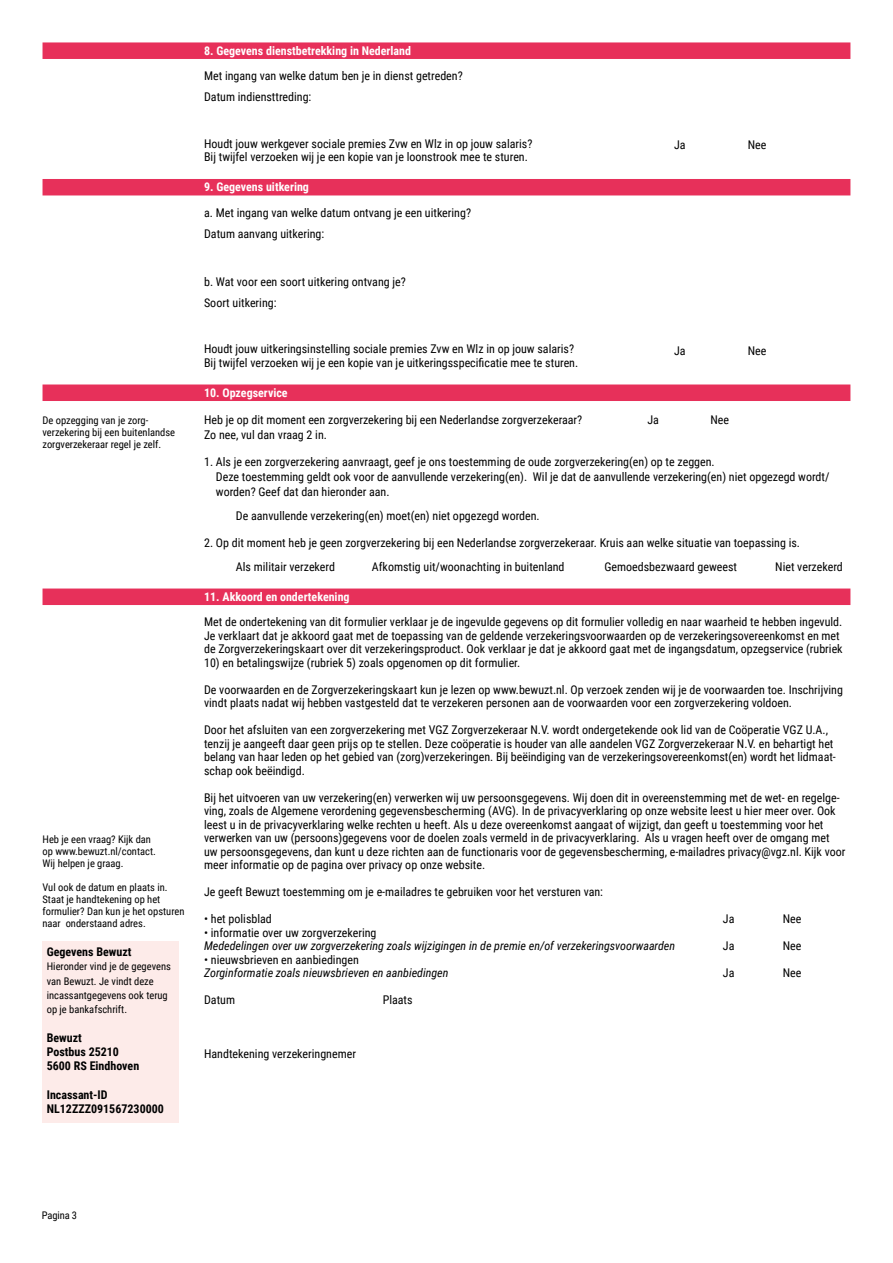
<style>
.page{position:relative;width:893px;height:1263px;background:#fff}
.page>*{position:absolute;margin:0;border:0;box-sizing:border-box;transform-origin:0 0}
.Plat_Lemon_Bewuzt{font:12px/13.5px "Roboto Condensed";color:#000}
.Plat_Lemon_Bewuzt-2{font:italic 12px/13.5px "Roboto Condensed";color:#000}
.balk_met_diap_tekst{font:700 12px "Roboto Condensed";color:#fff}
.Plat_bold_Lemon_Bewu{font:700 12px "Roboto Condensed";color:#000}
.Zijtekst_Lemon_Bewuz{font:10.5px/12px "Roboto Condensed";color:#000}
.s1{font-style:normal}
</style>
<div class="page">
<div style="left:43px;top:42px;width:807px;height:17px;background:#e7305a"></div>
<div style="left:43px;top:179px;width:807px;height:16px;background:#e7305a"></div>
<div style="left:43px;top:384px;width:807px;height:17px;background:#e7305a"></div>
<div style="left:43px;top:588px;width:807px;height:17px;background:#e7305a"></div>
<div style="left:43px;top:942px;width:136px;height:181px;background:#fdebe9"></div>
<p class="Zijtekst_Lemon_Bewuz" style="left:43px;top:414px;width:134px">De opzegging van je zorg&shy;verzekering bij een buitenlandse zorgverzekeraar regel je zelf.</p>
<p class="Zijtekst_Lemon_Bewuz" style="left:43px;top:832px;width:115px">Heb je een vraag? Kijk dan op www.bewuzt.nl/contact.<br>Wij helpen je graag.</p>
<p class="Zijtekst_Lemon_Bewuz" style="left:43px;top:880px;width:143px">Vul ook de datum en plaats in.<br>Staat je handtekening op het formulier? Dan kun je het opsturen naar onderstaand adres.</p>
<p class="Plat_bold_Lemon_Bewu" style="left:47px;top:943px;width:86px">Gegevens Bewuzt</p>
<p class="Zijtekst_Lemon_Bewuz" style="left:47px;top:960px;width:126px">Hieronder vind je de gegevens</p>
<p class="Zijtekst_Lemon_Bewuz" style="left:47px;top:974px;width:109px">van Bewuzt. Je vindt deze</p>
<p class="Zijtekst_Lemon_Bewuz" style="left:47px;top:989px;width:123px">incassantgegevens ook terug</p>
<p class="Zijtekst_Lemon_Bewuz" style="left:47px;top:1003px;width:82px">op je bankafschrift.</p>
<p class="Plat_bold_Lemon_Bewu" style="left:47px;top:1029px;width:37px">Bewuzt</p>
<p class="Plat_bold_Lemon_Bewu" style="left:47px;top:1043px;width:74px">Postbus 25210</p>
<p class="Plat_bold_Lemon_Bewu" style="left:47px;top:1057px;width:94px">5600 RS Eindhoven</p>
<p class="Plat_bold_Lemon_Bewu" style="left:47px;top:1086px;width:62px">Incassant-ID</p>
<p class="Plat_bold_Lemon_Bewu" style="left:47px;top:1100px;width:119px">NL12ZZZ091567230000</p>
<p class="balk_met_diap_tekst" style="left:204px;top:42px;width:208px">8. Gegevens dienstbetrekking in Nederland</p>
<p class="Plat_Lemon_Bewuzt" style="left:204px;top:69px;width:260px">Met ingang van welke datum ben je in dienst getreden?</p>
<p class="Plat_Lemon_Bewuzt" style="left:204px;top:90px;width:109px">Datum indiensttreding:</p>
<p class="Plat_Lemon_Bewuzt" style="left:204px;top:136px;width:330px">Houdt jouw werkgever sociale premies Zvw en Wlz in op jouw salaris?</p>
<p class="Plat_Lemon_Bewuzt" style="left:674px;top:138px;width:13px">Ja</p>
<p class="Plat_Lemon_Bewuzt" style="left:748px;top:138px;width:20px">Nee</p>
<p class="Plat_Lemon_Bewuzt" style="left:204px;top:150px;width:325px">Bij twijfel verzoeken wij je een kopie van je loonstrook mee te sturen.</p>
<p class="balk_met_diap_tekst" style="left:204px;top:179px;width:106px">9. Gegevens uitkering</p>
<p class="Plat_Lemon_Bewuzt" style="left:204px;top:205px;width:268px">a. Met ingang van welke datum ontvang je een uitkering?</p>
<p class="Plat_Lemon_Bewuzt" style="left:204px;top:226px;width:122px">Datum aanvang uitkering:</p>
<p class="Plat_Lemon_Bewuzt" style="left:204px;top:274px;width:203px">b. Wat voor een soort uitkering ontvang je?</p>
<p class="Plat_Lemon_Bewuzt" style="left:204px;top:295px;width:74px">Soort uitkering:</p>
<p class="Plat_Lemon_Bewuzt" style="left:204px;top:342px;width:371px">Houdt jouw uitkeringsinstelling sociale premies Zvw en Wlz in op jouw salaris?</p>
<p class="Plat_Lemon_Bewuzt" style="left:674px;top:343px;width:13px">Ja</p>
<p class="Plat_Lemon_Bewuzt" style="left:748px;top:343px;width:20px">Nee</p>
<p class="Plat_Lemon_Bewuzt" style="left:204px;top:355px;width:376px">Bij twijfel verzoeken wij je een kopie van je uitkeringsspecificatie mee te sturen.</p>
<p class="balk_met_diap_tekst" style="left:204px;top:384px;width:85px">10. Opzegservice</p>
<p class="Plat_Lemon_Bewuzt" style="left:204px;top:412px;width:380px">Heb je op dit moment een zorgverzekering bij een Nederlandse zorgverzekeraar?</p>
<p class="Plat_Lemon_Bewuzt" style="left:647px;top:412px;width:13px">Ja</p>
<p class="Plat_Lemon_Bewuzt" style="left:710px;top:412px;width:20px">Nee</p>
<p class="Plat_Lemon_Bewuzt" style="left:204px;top:427px;width:124px">Zo nee, vul dan vraag 2 in.</p>
<p class="Plat_Lemon_Bewuzt" style="left:216px;top:453px;width:615px;line-height:15px;text-indent:-12px">1. Als je een zorgverzekering aanvraagt, geef je ons toestemming de oude zorgverzekering(en) op te zeggen.<br>Deze toestemming geldt ook voor de aanvullende verzekering(en). Wil je dat de aanvullende verzekering(en) niet opgezegd wordt/ worden? Geef dat dan hieronder aan.</p>
<p class="Plat_Lemon_Bewuzt" style="left:236px;top:508px;width:305px">De aanvullende verzekering(en) moet(en) niet opgezegd worden.</p>
<p class="Plat_Lemon_Bewuzt" style="left:204px;top:535px;width:597px">2. Op dit moment heb je geen zorgverzekering bij een Nederlandse zorgverzekeraar. Kruis aan welke situatie van toepassing is.</p>
<p class="Plat_Lemon_Bewuzt" style="left:236px;top:559px;width:101px">Als militair verzekerd</p>
<p class="Plat_Lemon_Bewuzt" style="left:372px;top:559px;width:194px">Afkomstig uit/woonachting in buitenland</p>
<p class="Plat_Lemon_Bewuzt" style="left:604px;top:559px;width:134px">Gemoedsbezwaard geweest</p>
<p class="Plat_Lemon_Bewuzt" style="left:775px;top:559px;width:69px">Niet verzekerd</p>
<p class="balk_met_diap_tekst" style="left:204px;top:588px;width:147px">11. Akkoord en ondertekening</p>
<p class="Plat_Lemon_Bewuzt" style="left:204px;top:615px;width:640px">Met de ondertekening van dit formulier verklaar je de ingevulde gegevens op dit formulier volledig en naar waarheid te hebben ingevuld.</p>
<p class="Plat_Lemon_Bewuzt" style="left:204px;top:628px;width:640px">Je verklaart dat je akkoord gaat met de toepassing van de geldende verzekeringsvoorwaarden op de verzekeringsovereenkomst en met de Zorgverzekeringskaart over dit verzekeringsproduct. Ook verklaar je dat je akkoord gaat met de ingangsdatum, opzegservice (rubriek</p>
<p class="Plat_Lemon_Bewuzt" style="left:204px;top:655px;width:318px">10) en betalingswijze (rubriek 5) zoals opgenomen op dit formulier.</p>
<p class="Plat_Lemon_Bewuzt" style="left:204px;top:682px;width:640px">De voorwaarden en de Zorgverzekeringskaart kun je lezen op www.bewuzt.nl. Op verzoek zenden wij je de voorwaarden toe. Inschrijving vindt plaats nadat wij hebben vastgesteld dat te verzekeren personen aan de voorwaarden voor een zorgverzekering voldoen.</p>
<p class="Plat_Lemon_Bewuzt" style="left:204px;top:723px;width:633px">Door het afsluiten van een zorgverzekering met VGZ Zorgverzekeraar N.V. wordt ondergetekende ook lid van de Coöperatie VGZ U.A., tenzij je aangeeft daar geen prijs op te stellen. Deze coöperatie is houder van alle aandelen VGZ Zorgverzekeraar N.V. en behartigt het belang van haar leden op het gebied van (zorg)verzekeringen. Bij beëindiging van de verzekeringsovereenkomst(en) wordt het lidmaat&shy;schap ook beëindigd.</p>
<p class="Plat_Lemon_Bewuzt" style="left:204px;top:790px;width:643px">Bij het uitvoeren van uw verzekering(en) verwerken wij uw persoonsgegevens. Wij doen dit in overeenstemming met de wet- en regelge&shy;ving, zoals de Algemene verordening gegevensbescherming (AVG). In de privacyverklaring op onze website leest u hier meer over. Ook leest u in de privacyverklaring welke rechten u heeft. Als u deze overeenkomst aangaat of wijzigt, dan geeft u toestemming voor het verwerken van uw (persoons)gegevens voor de doelen zoals vermeld in de privacyverklaring. Als u vragen heeft over de omgang met uw persoonsgegevens, dan kunt u deze richten aan de functionaris voor de gegevensbescherming, e-mailadres privacy@vgz.nl. Kijk voor meer informatie op de pagina over privacy op onze website.</p>
<p class="Plat_Lemon_Bewuzt" style="left:204px;top:885px;width:400px">Je geeft Bewuzt toestemming om je e-mailadres te gebruiken voor het versturen van:</p>
<p class="Plat_Lemon_Bewuzt" style="left:204px;top:912px;width:69px">• het polisblad</p>
<p class="Plat_Lemon_Bewuzt" style="left:723px;top:912px;width:13px">Ja</p>
<p class="Plat_Lemon_Bewuzt" style="left:783px;top:912px;width:20px">Nee</p>
<p class="Plat_Lemon_Bewuzt-2" style="left:204px;top:925px;width:473px"><span class="s1">• informatie over uw zorgverzekering<br></span>Mededelingen over uw zorgverzekering zoals wijzigingen in de premie en/of verzekeringsvoorwaarden</p>
<p class="Plat_Lemon_Bewuzt" style="left:723px;top:939px;width:13px">Ja</p>
<p class="Plat_Lemon_Bewuzt" style="left:783px;top:939px;width:20px">Nee</p>
<p class="Plat_Lemon_Bewuzt-2" style="left:204px;top:952px;width:246px"><span class="s1">• nieuwsbrieven en aanbiedingen<br></span>Zorginformatie zoals nieuwsbrieven en aanbiedingen</p>
<p class="Plat_Lemon_Bewuzt" style="left:723px;top:966px;width:13px">Ja</p>
<p class="Plat_Lemon_Bewuzt" style="left:783px;top:966px;width:20px">Nee</p>
<p class="Plat_Lemon_Bewuzt" style="left:204px;top:993px;width:32px">Datum</p>
<p class="Plat_Lemon_Bewuzt" style="left:383px;top:993px;width:31px">Plaats</p>
<p class="Plat_Lemon_Bewuzt" style="left:204px;top:1047px;width:153px">Handtekening verzekeringnemer</p>
<p class="Zijtekst_Lemon_Bewuz" style="left:42px;top:1209px;width:37px">Pagina 3</p>
</div>
